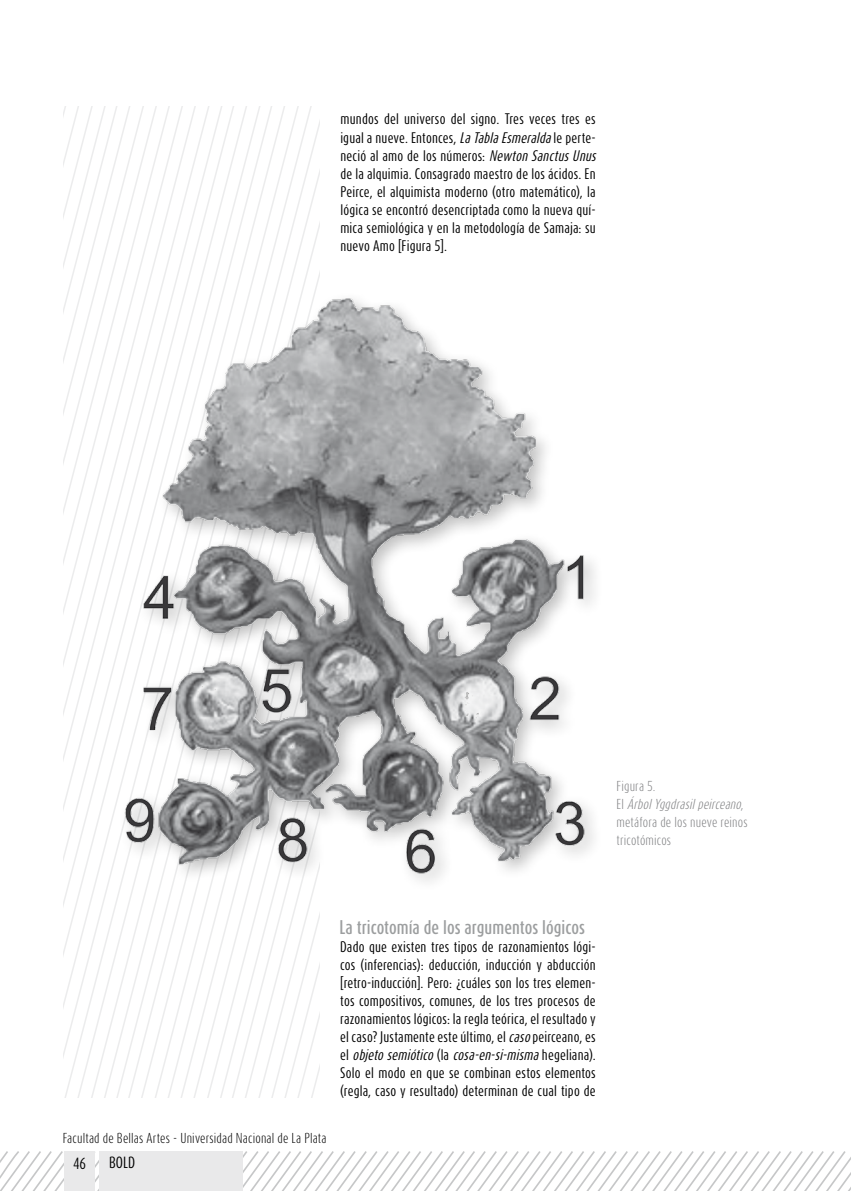
<style>
.page{position:relative;width:851px;height:1191px;background:#fff}
.page>*{position:absolute;margin:0;border:0;box-sizing:border-box;transform-origin:0 0}
.t1{font:500 16.5px "Dax Compact";letter-spacing:.005em;color:#9c9e9f}
.t2{font:13.5px "Dax Compact";color:#000}
.t3{font:13.5px "Dax Compact";color:#000}
.t4{font:12.75px/18px "Dax Compact";letter-spacing:.015em;color:#000;text-align:justify}
.t5{font:300 12px/18px "Dax Compact";letter-spacing:.015em;color:#7e7f81}
.t6{font:300 12px "Dax Compact";letter-spacing:.015em;color:#000}
.s1{font-style:italic}
</style>
<div class="page">
<svg style="left:0;top:1151px;width:850px;height:40px"></svg>
<div style="left:64px;top:1151px;width:31px;height:40px;background:#e9e9ea"></div>
<div style="left:99px;top:1151px;width:143px;height:40px;background:#e9e9ea"></div>
<svg style="left:63px;top:106px;width:256px;height:991px"></svg>
<div style="left:118px;top:291px;width:485px;height:601px;background:#fff"></div>
<img style="left:100px;top:288px;width:491px;height:592px">
<p class="t4" style="left:340px;top:110px;width:260px;text-align:left">mundos del universo del signo. Tres veces tres es igual a nueve. Entonces, <span class="s1">LaTablaEsmeralda</span>le perte&shy;neció al amo de los números: <span class="s1">NewtonSanctusUnus </span>de la alquimia. Consagrado maestro de los ácidos. En Peirce, el alquimista moderno (otro matemático), la lógica se encontró desencriptada como la nueva quí&shy;mica semiológica y en la metodología de Samaja: su nuevo Amo [Figura 5].</p>
<p class="t5" style="left:616px;top:776px;width:133px">Figura 5.<br>E l <span class="s1">ÁrbolYggdrasilpeirceano</span>, metáfora de los nueve reinos tricotómicos</p>
<p class="t6" style="left:63px;top:1130px;width:265px">Facultad de Bellas Artes - Universidad Nacional de La Plata</p>
<p class="t3" style="left:73px;top:1154px;width:15px">46</p>
<p class="t2" style="left:109px;top:1153px;width:27px">BOLD</p>
<p class="t1" style="left:339px;top:916px;width:247px">La tricotomía de los argumentos lógicos</p>
<p class="t4" style="left:340px;top:937px;width:257px">Dado que existen tres tipos de razonamientos lógi&shy;cos (inferencias): deducción, inducción y abducción [retro-inducción]. Pero: ¿cuáles son los tres elemen&shy;tos compositivos, comunes, de los tres procesos de razonamientos lógicos: la regla teórica, el resultado y el caso? Justamente este último, el <span class="s1">caso</span>peirceano, es e l <span class="s1">objetosemiótico</span>( l a <span class="s1">cosa-en-si-misma</span>h e g e l i a n a ) .<br>Solo el modo en que se combinan estos elementos (regla, caso y resultado) determinan de cual tipo de</p>
</div>
